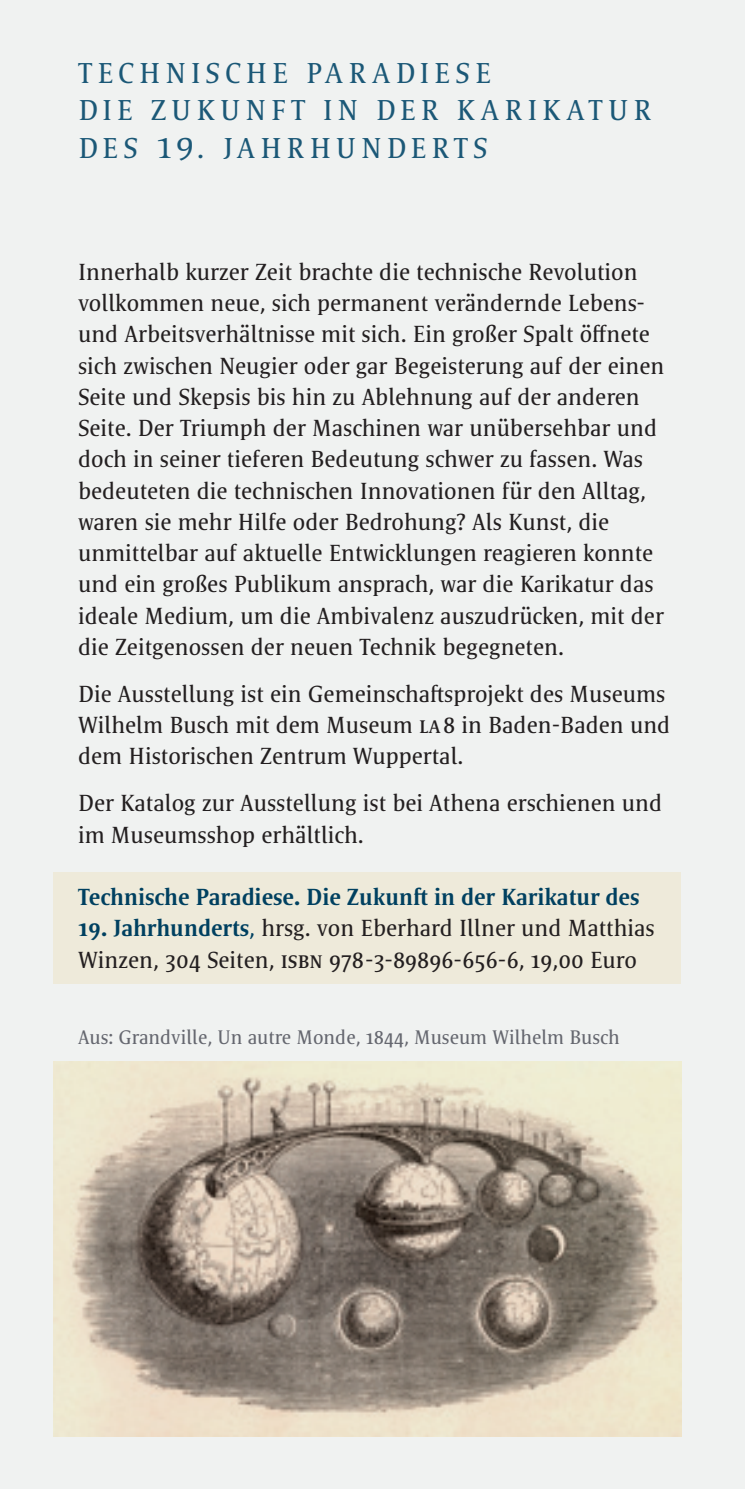
<style>
.page{position:relative;width:745px;height:1489px;background:#fff}
.page>*{position:absolute;margin:0;border:0;box-sizing:border-box;transform-origin:0 0}
.t1{font:300 37.5px/37.5px "Satero Serif LT Pro";letter-spacing:.115em;color:#1b5877}
.t2{font:23.75px/31.2px "Satero Serif LT Pro";color:#231f20}
.t3{font:500 23.75px "Satero Serif LT Pro";color:#004060}
.t4{font:20px "Satero Serif LT Pro";color:#65676f}
.s1{font-weight:500;color:#004060}
.s2{color:#004060}
</style>
<div class="page">
<div style="left:0;top:0;width:744px;height:1488px;background:#f0f2f1"></div>
<img style="left:53px;top:1061px;width:627px;height:375px">
<div style="left:53px;top:872px;width:627px;height:112px;background:#eeeada"></div>
<h1 class="t1" style="left:78px;top:51px;width:575px">technische paradiese<br>die zukunft in der karikatur des 19. jahrhunderts</h1>
<p class="t2" style="left:78px;top:256px;width:587px">Innerhalb kurzer Zeit brachte die technische Revolution vollkommen neue, sich permanent verändernde Lebens&shy;und Arbeitsverhältnisse mit sich. Ein großer Spalt öffnete sich zwischen Neugier oder gar Begeisterung auf der einen Seite und Skepsis bis hin zu Ablehnung auf der anderen Seite. Der Triumph der Maschinen war unübersehbar und doch in seiner tieferen Bedeutung schwer zu fassen. Was bedeuteten die technischen Innovationen für den Alltag, waren sie mehr Hilfe oder Bedrohung? Als Kunst, die unmittelbar auf aktuelle Entwicklungen reagieren konnte und ein großes Publikum ansprach, war die Karikatur das ideale Medium, um die Ambivalenz auszudrücken, mit der die Zeitgenossen der neuen Technik begegneten.</p>
<p class="t2" style="left:78px;top:677px;width:593px">Die Ausstellung ist ein Gemeinschaftsprojekt des Museums<br>Wilhelm Busch mit dem Museum la8 in Baden-Baden und dem Historischen Zentrum Wuppertal.</p>
<p class="t2" style="left:78px;top:787px;width:585px">Der Katalog zur Ausstellung ist bei Athena erschienen und im Museumsshop erhältlich.</p>
<p class="t3" style="left:78px;top:883px;width:562px">Technische Paradiese. Die Zukunft in der Karikatur des</p>
<p class="t2" style="left:78px;top:912px;width:578px"><span class="s1">19. Jahrhunderts</span><span class="s2">,</span> hrsg. von Eberhard Illner und Matthias<br>Winzen, 304 Seiten, isbn 978-3-89896-656-6, 19,00 Euro</p>
<p class="t4" style="left:78px;top:1024px;width:543px">Aus: Grandville, Un autre Monde, 1844, Museum Wilhelm Busch</p>
</div>
